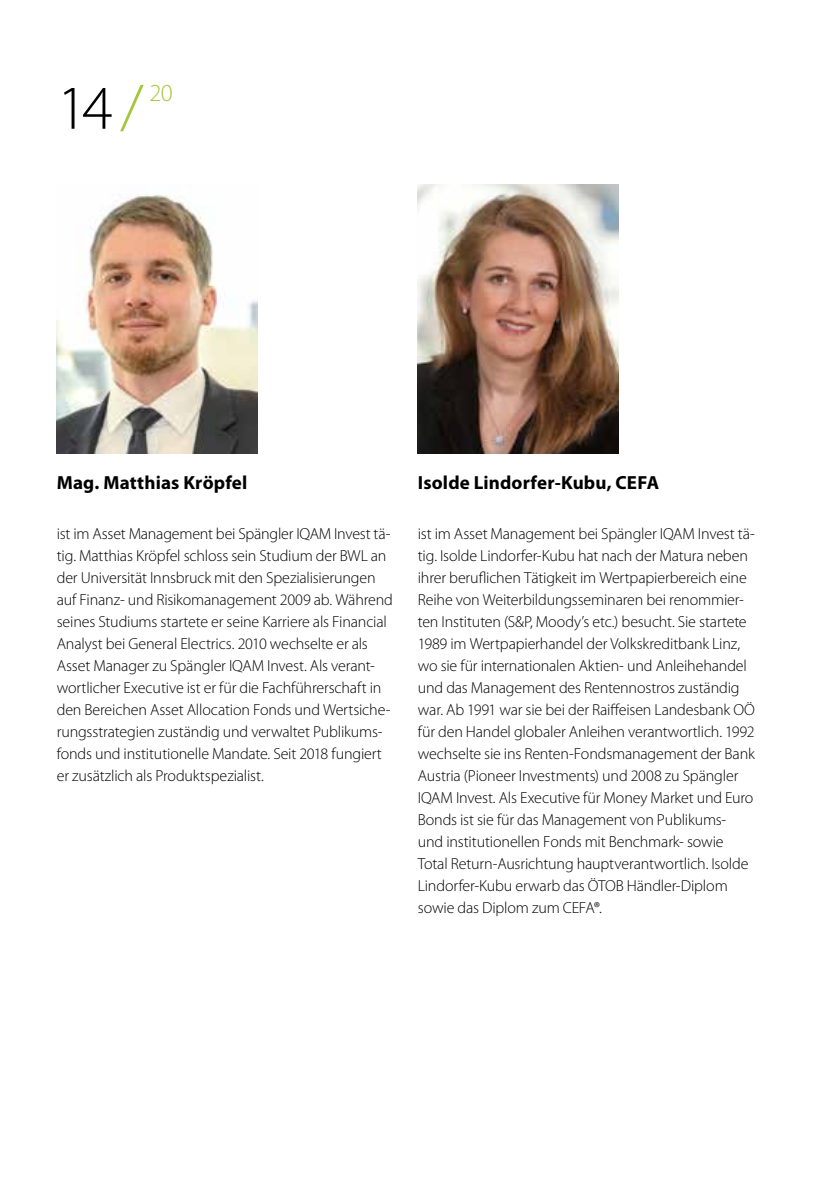
<style>
.page{position:relative;width:840px;height:1191px;background:#fff}
.page>*{position:absolute;margin:0;border:0;box-sizing:border-box;transform-origin:0 0}
.t1{font:300 62.6px "Myriad Pro";color:#000}
.t2{font:300 24.6px "Myriad Pro";color:#a2c73a}
.t3{font:700 19px "Myriad Pro";letter-spacing:.01em;color:#000}
.t4{font:300 16px/22px "Myriad Pro";letter-spacing:-.01em;color:#000}
.s1{font-size:64px;color:#a2c73a}
</style>
<div class="page">
<img style="left:417px;top:184px;width:201px;height:270px">
<img style="left:57px;top:194px;width:200px;height:260px">
<h1 class="t1" style="left:57px;top:73px;width:88px">14<span class="s1">/</span></h1>
<h2 class="t2" style="left:149px;top:80px;width:25px">20</h2>
<p class="t3" style="left:57px;top:472px;width:192px">Mag. Matthias Kröpfel</p>
<p class="t4" style="left:57px;top:522px;width:337px">ist im Asset Management bei Spängler IQAM Invest tä&shy;tig. Matthias Kröpfel schloss sein Studium der BWL an der Universität Innsbruck mit den Spezialisierungen auf Finanz- und Risikomanagement 2009 ab. Während seines Studiums startete er seine Karriere als Financial Analyst bei General Electrics. 2010 wechselte er als Asset Manager zu Spängler IQAM Invest. Als verant&shy;wortlicher Executive ist er für die Fachführerschaft in den Bereichen Asset Allocation Fonds und Wertsiche&shy;rungsstrategien zuständig und verwaltet Publikums&shy;fonds und institutionelle Mandate. Seit 2018 fungiert er zusätzlich als Produktspezialist.</p>
<p class="t3" style="left:417px;top:472px;width:243px">Isolde Lindorfer-Kubu, CEFA</p>
<p class="t4" style="left:417px;top:522px;width:338px">ist im Asset Management bei Spängler IQAM Invest tä&shy;tig. Isolde Lindorfer-Kubu hat nach der Matura neben ihrer beruflichen Tätigkeit im Wertpapierbereich eine Reihe von Weiterbildungsseminaren bei renommier&shy;ten Instituten (S&amp;P, Moody’s etc.) besucht. Sie startete 1989 im Wertpapierhandel der Volkskreditbank Linz, wo sie für internationalen Aktien- und Anleihehandel und das Management des Rentennostros zuständig war. Ab 1991 war sie bei der Raiffeisen Landesbank OÖ für den Handel globaler Anleihen verantwortlich. 1992 wechselte sie ins Renten-Fondsmanagement der Bank Austria (Pioneer Investments) und 2008 zu Spängler IQAM Invest. Als Executive für Money Market und Euro Bonds ist sie für das Management von Publikums&shy;und institutionellen Fonds mit Benchmark- sowie Total Return-Ausrichtung hauptverantwortlich. Isolde Lindorfer-Kubu erwarb das ÖTOB Händler-Diplom sowie das Diplom zum CEFA®.</p>
</div>
